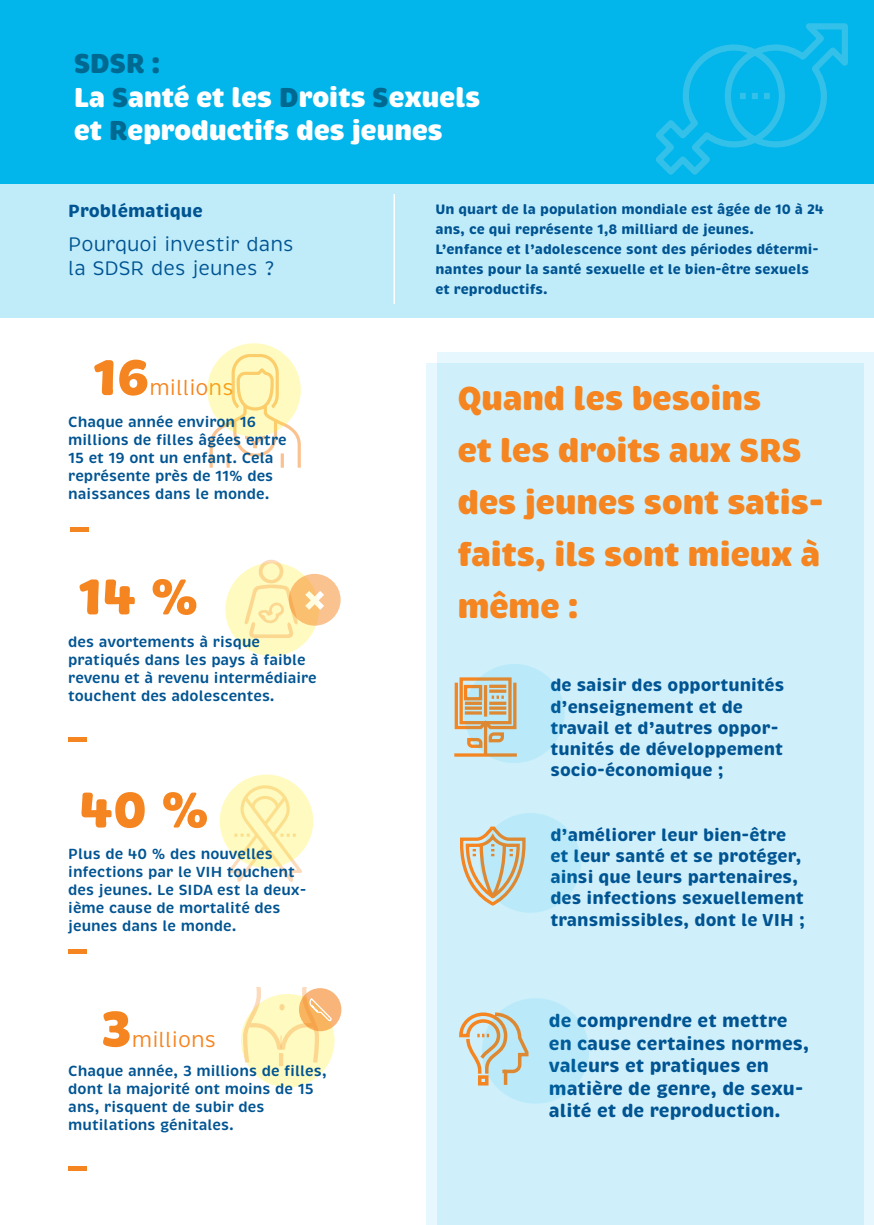
<style>
.page{position:relative;width:874px;height:1225px;background:#fff}
.page>*{position:absolute;margin:0;border:0;box-sizing:border-box;transform-origin:0 0}
.t1{font:900 51.4px "Brevia";color:#f58520}
.t2{font:900 34px/52px "Brevia";letter-spacing:-.02em;color:#f58520}
.t3{font:900 28px/33.6px "Brevia";letter-spacing:-.02em;color:#fff}
.t4{font:21.4px "Brevia";color:#f58520}
.t5{font:20px/24px "Brevia";color:#005492}
.t6{font:700 18.6px/22.4px "Brevia";color:#005492}
.t7{font:700 18px "Brevia";color:#005492}
.t8{font:700 17.6px/21px "Brevia";color:#005492}
.t9{font:600 15px/18px "Brevia";color:#005492}
.t10{font:700 14px/20px "Brevia";color:#005492}
.s1{color:#006991}
</style>
<div class="page">
<div style="left:241px;top:994px;width:93px;height:93px;background:#fffbc0;border-radius:50%"></div>
<hr style="left:279px;top:1053px;width:4px;height:13px;background:#fcd790">
<div style="left:299px;top:988px;width:42px;height:43px;background:#f9b579;border-radius:50%"></div>
<svg style="left:241px;top:987px;width:92px;height:77px"></svg>
<div style="left:68px;top:1166px;width:19px;height:5px;background:#f58520"></div>
<svg style="left:437px;top:353px;width:436px;height:872px;background:#e3f6fc"></svg>
<div style="left:426px;top:363px;width:436px;height:862px;background:#cff0fb"></div>
<div style="left:0;top:0;width:873px;height:184px;background:#02b5eb"></div>
<svg style="left:656px;top:23px;width:192px;height:152px"></svg>
<div style="left:0;top:184px;width:873px;height:133px;background:#c0ecfa"></div>
<hr style="left:393px;top:194px;width:2px;height:110px;background:#fff">
<svg style="left:209px;top:361px;width:92px;height:107px"></svg>
<hr style="left:70px;top:527px;width:18px;height:4px;background:#f58520">
<svg style="left:207px;top:343px;width:94px;height:94px;background:#fef3b3"></svg>
<hr style="left:68px;top:949px;width:19px;height:4px;background:#f58520">
<svg style="left:228px;top:783px;width:76px;height:99px"></svg>
<svg style="left:219px;top:774px;width:94px;height:94px;background:#fef6b8"></svg>
<hr style="left:68px;top:737px;width:19px;height:4px;background:#f58520">
<div style="left:225px;top:562px;width:94px;height:94px;background:#fffbc0;border-radius:50%"></div>
<svg style="left:244px;top:559px;width:96px;height:79px"></svg>
<svg style="left:454px;top:677px;width:34px;height:80px"></svg>
<svg style="left:463px;top:664px;width:101px;height:99px;background:#c2d3cb"></svg>
<svg style="left:460px;top:826px;width:39px;height:80px"></svg>
<svg style="left:479px;top:813px;width:102px;height:100px;background:#bfdcde"></svg>
<svg style="left:459px;top:1012px;width:39px;height:74px"></svg>
<svg style="left:481px;top:998px;width:108px;height:105px;background:#bde1e7"></svg>
<h3 class="t3" style="left:74px;top:47px;width:408px"><span class="s1">SDSR :<br></span>La <span class="s1">S</span>anté et les <span class="s1">D</span>roits <span class="s1">S</span>exuels et <span class="s1">R</span>eproductifs des jeunes</h3>
<p class="t7" style="left:68px;top:200px;width:136px">Problématique</p>
<p class="t10" style="left:435px;top:199px;width:390px">Un quart de la population mondiale est âgée de 10 à 24 ans, ce qui représente 1,8 milliard de jeunes.<br>L’enfance et l’adolescence sont des périodes détermi&shy;nantes pour la santé sexuelle et le bien-être sexuels et reproductifs.</p>
<h3 class="t5" style="left:68px;top:232px;width:227px">Pourquoi investir dans la SDSR des jeunes ?</h3>
<h1 class="t1" style="left:92px;top:345px;width:59px">16</h1>
<h3 class="t4" style="left:149px;top:375px;width:86px">millions</h3>
<p class="t9" style="left:68px;top:413px;width:220px">Chaque année environ 16 millions de filles âgées entre<br>15 et 19 ont un enfant. Cela représente près de 11% des naissances dans le monde.</p>
<h1 class="t1" style="left:77px;top:564px;width:123px">14 %</h1>
<p class="t9" style="left:68px;top:633px;width:250px">des avortements à risque pratiqués dans les pays à faible revenu et à revenu intermédiaire touchent des adolescentes.</p>
<h1 class="t1" style="left:79px;top:777px;width:132px">40 %</h1>
<p class="t9" style="left:68px;top:844px;width:239px">Plus de 40 % des nouvelles infections par le VIH touchent des jeunes. Le SIDA est la deux&shy;ième cause de mortalité des jeunes dans le monde.</p>
<h1 class="t1" style="left:100px;top:996px;width:33px">3</h1>
<h3 class="t4" style="left:132px;top:1026px;width:86px">millions</h3>
<p class="t9" style="left:68px;top:1062px;width:260px">Chaque année, 3 millions de filles, dont la majorité ont moins de 15 ans, risquent de subir des mutilations génitales.</p>
<h2 class="t2" style="left:457px;top:373px;width:367px">Quand les besoins<br>et les droits aux SRS des jeunes sont satis&shy;faits, ils sont mieux à même :</h2>
<p class="t8" style="left:550px;top:675px;width:235px">de saisir des opportunités d’enseignement et de travail et d’autres oppor&shy;tunités de développement socio-économique ;</p>
<p class="t8" style="left:550px;top:824px;width:256px">d’améliorer leur bien-être et leur santé et se protéger, ainsi que leurs partenaires, des infections sexuellement transmissibles, dont le VIH ;</p>
<p class="t6" style="left:548px;top:1010px;width:262px">de comprendre et mettre en cause certaines normes, valeurs et pratiques en matière de genre, de sexu&shy;alité et de reproduction.</p>
</div>
